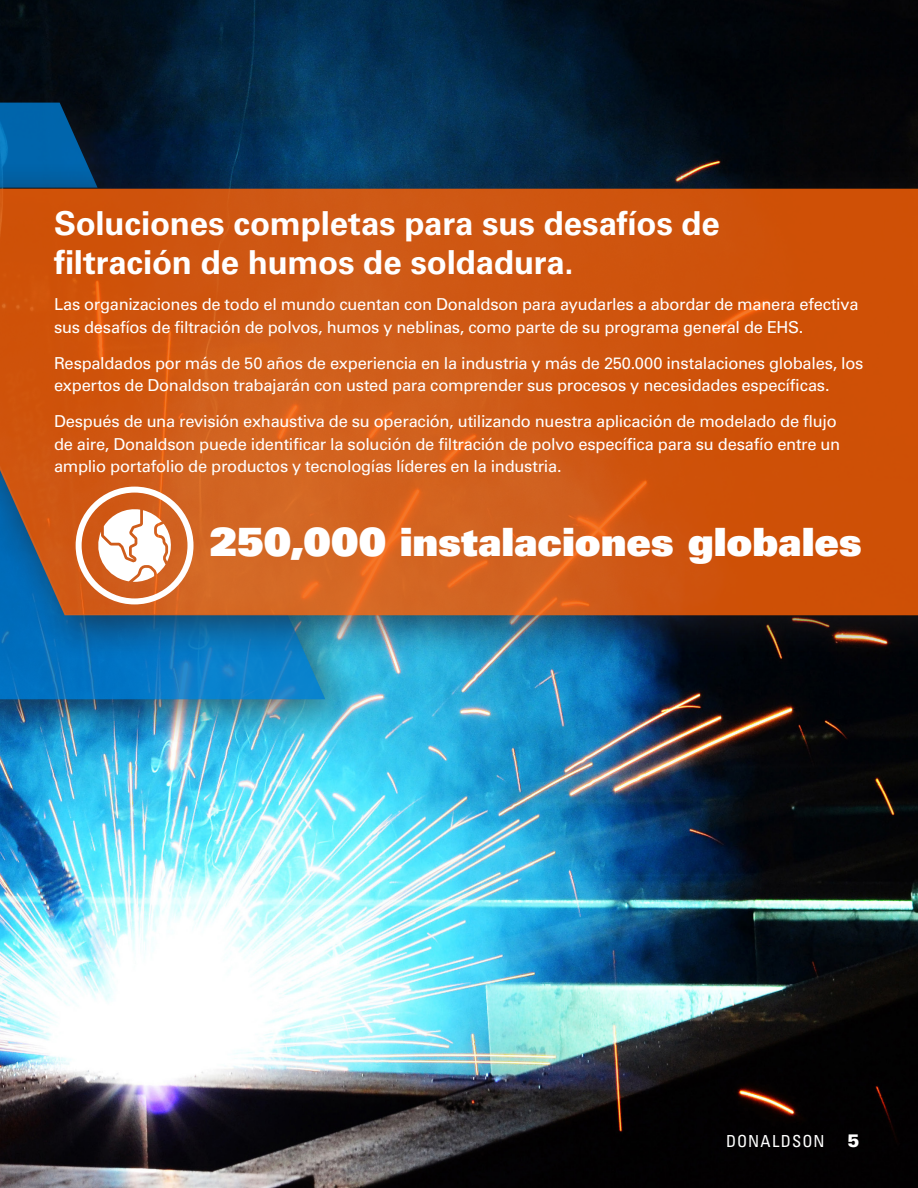
<style>
.page{position:relative;width:918px;height:1188px;background:#fff}
.page>*{position:absolute;margin:0;border:0;box-sizing:border-box;transform-origin:0 0}
.Intro_text{font:39px "Univers LT Std X Black";letter-spacing:.005em;color:#fff}
.subhead{font:700 33px/39px "Univers LT Std";letter-spacing:-.005em;color:#fff}
.subhead-2{font:900 18.15px "Univers LT Std";color:#fff}
.subhead-3{font:condensed 16.65px "Univers LT Std";letter-spacing:.06em;color:#fff}
.Intro_text-2{font:16.5px/22.5px "Univers LT Std";letter-spacing:-.015em;color:#fff}
</style>
<div class="page">
<img style="left:0;top:0;width:918px;height:1188px">
<div style="left:0;top:74px;width:369px;height:673px;background:#231f20;opacity:.75"></div>
<svg style="left:0;top:103px;width:325px;height:596px;background:#054e82"></svg>
<div style="left:0;top:160px;width:918px;height:503px;background:#231f20;opacity:.75"></div>
<svg style="left:0;top:189px;width:918px;height:426px;background:#cd5815"></svg>
<div style="left:76px;top:487px;width:118px;height:117px;border:6px solid #fff;border-radius:50%"></div>
<svg style="left:93px;top:507px;width:80px;height:75px"></svg>
<p class="subhead" style="left:54px;top:205px;width:667px">Soluciones completas para sus desafíos de filtración de humos de soldadura.</p>
<p class="Intro_text-2" style="left:54px;top:293px;width:806px">Las organizaciones de todo el mundo cuentan con Donaldson para ayudarles a abordar de manera efectiva sus desafíos de filtración de polvos, humos y neblinas, como parte de su programa general de EHS.</p>
<p class="Intro_text-2" style="left:54px;top:352px;width:811px">Respaldados por más de 50 años de experiencia en la industria y más de 250.000 instalaciones globales, los expertos de Donaldson trabajarán con usted para comprender sus procesos y necesidades específicas.</p>
<p class="Intro_text-2" style="left:54px;top:410px;width:788px">Después de una revisión exhaustiva de su operación, utilizando nuestra aplicación de modelado de flujo de aire, Donaldson puede identificar la solución de filtración de polvo específica para su desafío entre un amplio portafolio de productos y tecnologías líderes en la industria.</p>
<p class="Intro_text" style="left:210px;top:516px;width:654px">250,000 instalaciones globales</p>
<p class="subhead-3" style="left:726px;top:1131px;width:100px">DONALDSON</p>
<p class="subhead-2" style="left:847px;top:1129px;width:14px">5</p>
</div>
